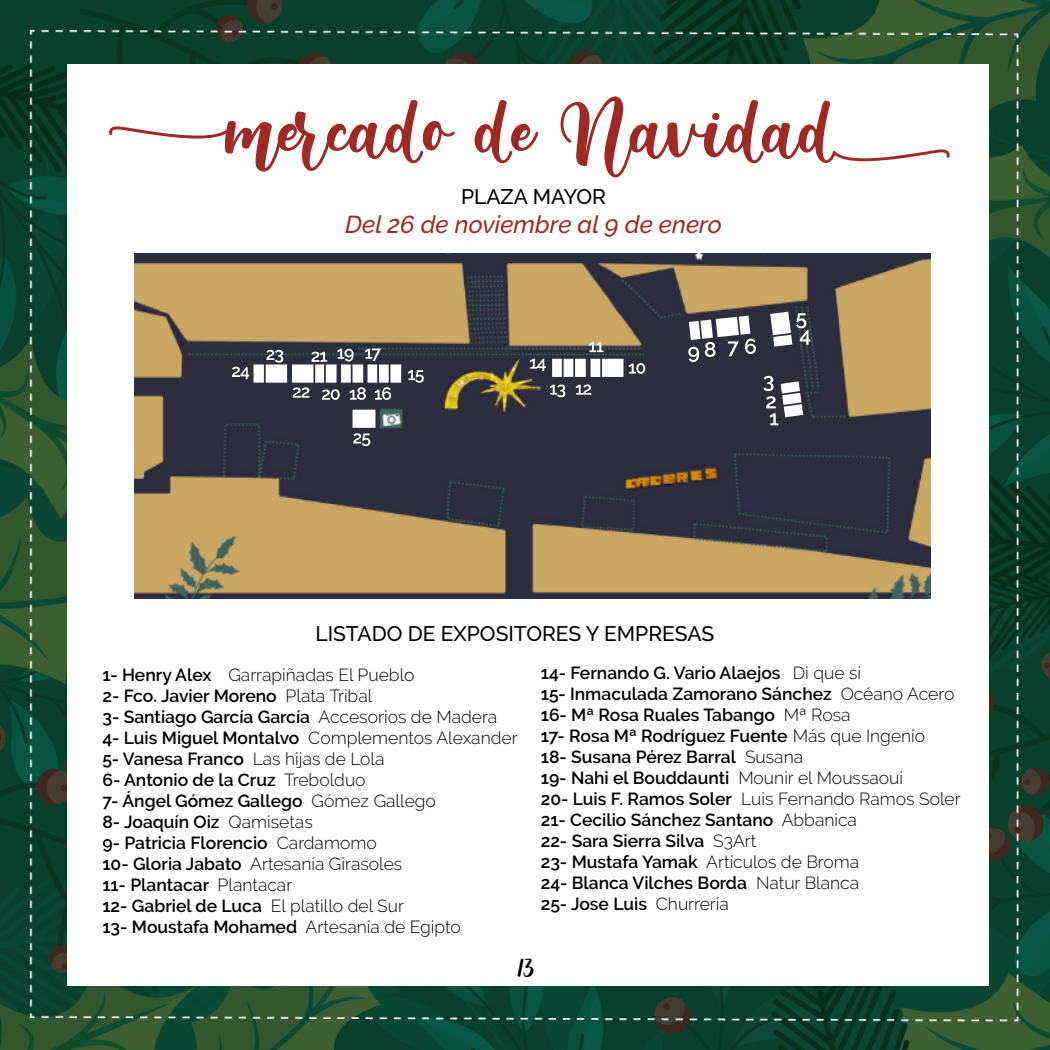
<style>
.page{position:relative;width:1050px;height:1050px;background:#fff}
.page>*{position:absolute;margin:0;border:0;box-sizing:border-box;transform-origin:0 0}
.t1{font:98px "browniescake";letter-spacing:-.005em;color:#9e2a24}
.t2{font:35px "browniescake";color:#000}
.t3{font:italic 500 24.5px "Raleway";color:#9e2a24}
.t4{font:500 21px "Raleway";color:#000}
.t5{font:600 17.5px/21px "Raleway";color:#000}
.s1{font-weight:300}
</style>
<div class="page">
<img style="left:0;top:0;width:1050px;height:1050px">
<div style="left:67px;top:64px;width:921px;height:922px;background:#fff"></div>
<img style="left:134px;top:253px;width:797px;height:346px">
<svg style="left:768px;top:310px;width:42px;height:39px"></svg>
<svg style="left:687px;top:314px;width:69px;height:48px"></svg>
<svg style="left:576px;top:385px;width:15px;height:10px"></svg>
<svg style="left:550px;top:385px;width:15px;height:12px"></svg>
<svg style="left:530px;top:342px;width:115px;height:37px"></svg>
<svg style="left:351px;top:408px;width:26px;height:38px"></svg>
<svg style="left:232px;top:349px;width:192px;height:51px"></svg>
<svg style="left:764px;top:376px;width:41px;height:49px"></svg>
<h1 class="t1" style="left:110px;top:75px;width:841px">mercado de Navidad</h1>
<p class="t4" style="left:461px;top:184px;width:146px">PLAZA MAYOR</p>
<h3 class="t3" style="left:345px;top:210px;width:378px">Del 26 de noviembre al 9 de enero</h3>
<p class="t4" style="left:315px;top:621px;width:400px">LISTADO DE EXPOSITORES Y EMPRESAS</p>
<p class="t5" style="left:102px;top:664px;width:417px">1- Henry Alex <span class="s1">Garrapiñadas El Pueblo<br></span>2- Fco. Javier Moreno <span class="s1">Plata Tribal<br></span>3- Santiago García García <span class="s1">Accesorios de Madera </span>4- Luis Miguel Montalvo <span class="s1">Complementos Alexander </span>5- Vanesa Franco <span class="s1">Las hijas de Lola<br></span>6- Antonio de la Cruz <span class="s1">Trebolduo<br></span>7- Ángel Gómez Gallego <span class="s1">Gómez Gallego<br></span>8- Joaquín Oiz <span class="s1">Qamisetas<br></span>9- Patricia Florencio <span class="s1">Cardamomo<br></span>10- Gloria Jabato <span class="s1">Artesanía Girasoles<br></span>11- Plantacar <span class="s1">Plantacar<br></span>12- Gabriel de Luca <span class="s1">El platillo del Sur<br></span>13- Moustafa Mohamed <span class="s1">Artesanía de Egipto</span></p>
<p class="t5" style="left:541px;top:662px;width:421px">14- Fernando G. Vario Alaejos <span class="s1">Di que sí<br></span>15- Inmaculada Zamorano Sánchez <span class="s1">Océano Acero </span>16- Mª Rosa Ruales Tabango <span class="s1">Mª Rosa<br></span>17- Rosa Mª Rodríguez Fuente <span class="s1">Más que Ingenio<br></span>18- Susana Pérez Barral <span class="s1">Susana<br></span>19- Nahi el Bouddaunti <span class="s1">Mounir el Moussaoui<br></span>20- Luis F. Ramos Soler <span class="s1">Luis Fernando Ramos Soler </span>21- Cecilio Sánchez Santano <span class="s1">Abbanica<br></span>22- Sara Sierra Silva <span class="s1">S3Art<br></span>23- Mustafa Yamak <span class="s1">Artículos de Broma<br></span>24- Blanca Vilches Borda <span class="s1">Natur Blanca<br></span>25- Jose Luis <span class="s1">Churrería</span></p>
<h2 class="t2" style="left:517px;top:946px;width:18px">13</h2>
</div>
